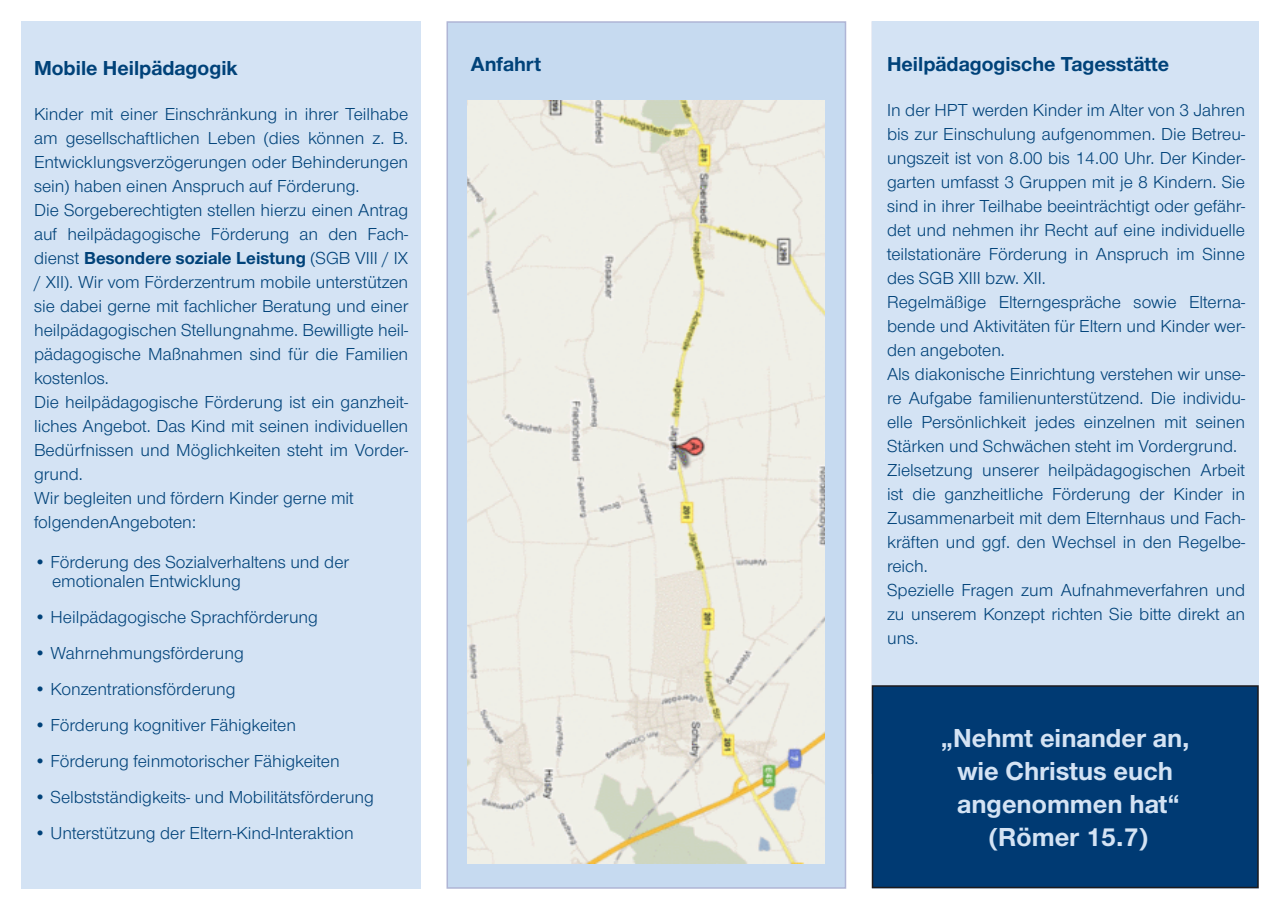
<style>
.page{position:relative;width:1280px;height:910px;background:#fff}
.page>*{position:absolute;margin:0;border:0;box-sizing:border-box;transform-origin:0 0}
.t1{font:700 27px/33px "Nordelbica";color:#fff;text-align:center}
.t2{font:700 21px "Nordelbica";color:#004279}
.t3{font:18px/24px "Nordelbica";color:#004279}
.s1{font-weight:700}
</style>
<div class="page">
<div style="left:446px;top:21px;width:400px;height:868px;background:#c6daf0;border:2px solid #afb5d5"></div>
<div style="left:21px;top:21px;width:400px;height:868px;background:#d4e3f4"></div>
<div style="left:874px;top:21px;width:384px;height:867px;background:#d4e3f4"></div>
<div style="left:872px;top:686px;width:386px;height:201px;background:#003a73"></div>
<div style="left:872px;top:685px;width:387px;height:203px;border:2px solid #231f20"></div>
<img style="left:468px;top:101px;width:357px;height:763px">
<p class="t2" style="left:34px;top:56px;width:205px">Mobile Heilpädagogik</p>
<p class="t3" style="left:34px;top:102px;width:376px">Kinder mit einer Einschränkung in ihrer Teilhabe am gesellschaftlichen Leben (dies können z. B.<br>Entwicklungsverzögerungen oder Behinderungen sein) haben einen Anspruch auf Förderung.<br>Die Sorgeberechtigten stellen hierzu einen Antrag auf heilpädagogische Förderung an den Fach&shy;dienst <span class="s1">Besondere soziale Leistung</span> (SGB VIII / IX / XII). Wir vom Förderzentrum mobile unterstützen sie dabei gerne mit fachlicher Beratung und einer heilpädagogischen Stellungnahme. Bewilligte heil&shy;pädagogische Maßnahmen sind für die Familien kostenlos.<br>Die heilpädagogische Förderung ist ein ganzheit&shy;liches Angebot. Das Kind mit seinen individuellen Bedürfnissen und Möglichkeiten steht im Vorder&shy;grund.<br>Wir begleiten und fördern Kinder gerne mit folgendenAngeboten:</p>
<p class="t3" style="left:52px;top:552px;width:299px;line-height:19.8px;text-indent:-18px">• Förderung des Sozialverhaltens und der emotionalen Entwicklung</p>
<p class="t3" style="left:34px;top:605px;width:286px">• Heilpädagogische Sprachförderung</p>
<p class="t3" style="left:34px;top:641px;width:211px">• Wahrnehmungsförderung</p>
<p class="t3" style="left:34px;top:677px;width:203px">• Konzentrationsförderung</p>
<p class="t3" style="left:34px;top:713px;width:264px">• Förderung kognitiver Fähigkeiten</p>
<p class="t3" style="left:34px;top:749px;width:307px">• Förderung feinmotorischer Fähigkeiten</p>
<p class="t3" style="left:34px;top:785px;width:342px">• Selbstständigkeits- und Mobilitätsförderung</p>
<p class="t3" style="left:34px;top:821px;width:321px">• Unterstützung der Eltern-Kind-Interaktion</p>
<p class="t2" style="left:471px;top:52px;width:72px">Anfahrt</p>
<p class="t2" style="left:887px;top:52px;width:283px">Heilpädagogische Tagesstätte</p>
<p class="t3" style="left:887px;top:98px;width:360px">In der HPT werden Kinder im Alter von 3 Jahren bis zur Einschulung aufgenommen. Die Betreu&shy;ungszeit ist von 8.00 bis 14.00 Uhr. Der Kinder&shy;garten umfasst 3 Gruppen mit je 8 Kindern. Sie sind in ihrer Teilhabe beeinträchtigt oder gefähr&shy;det und nehmen ihr Recht auf eine individuelle teilstationäre Förderung in Anspruch im Sinne des SGB XIII bzw. XII.<br>Regelmäßige Elterngespräche sowie Elterna&shy;bende und Aktivitäten für Eltern und Kinder wer&shy;den angeboten.<br>Als diakonische Einrichtung verstehen wir unse&shy;re Aufgabe familienunterstützend. Die individu&shy;elle Persönlichkeit jedes einzelnen mit seinen Stärken und Schwächen steht im Vordergrund.<br>Zielsetzung unserer heilpädagogischen Arbeit ist die ganzheitliche Förderung der Kinder in Zusammenarbeit mit dem Elternhaus und Fach&shy;kräften und ggf. den Wechsel in den Regelbe&shy;reich.<br>Spezielle Fragen zum Aufnahmeverfahren und zu unserem Konzept richten Sie bitte direkt an uns.</p>
<h1 class="t1" style="left:941px;top:721px;width:251px">„Nehmt einander an, wie Christus euch angenommen hat“ (Römer 15.7)</h1>
</div>
